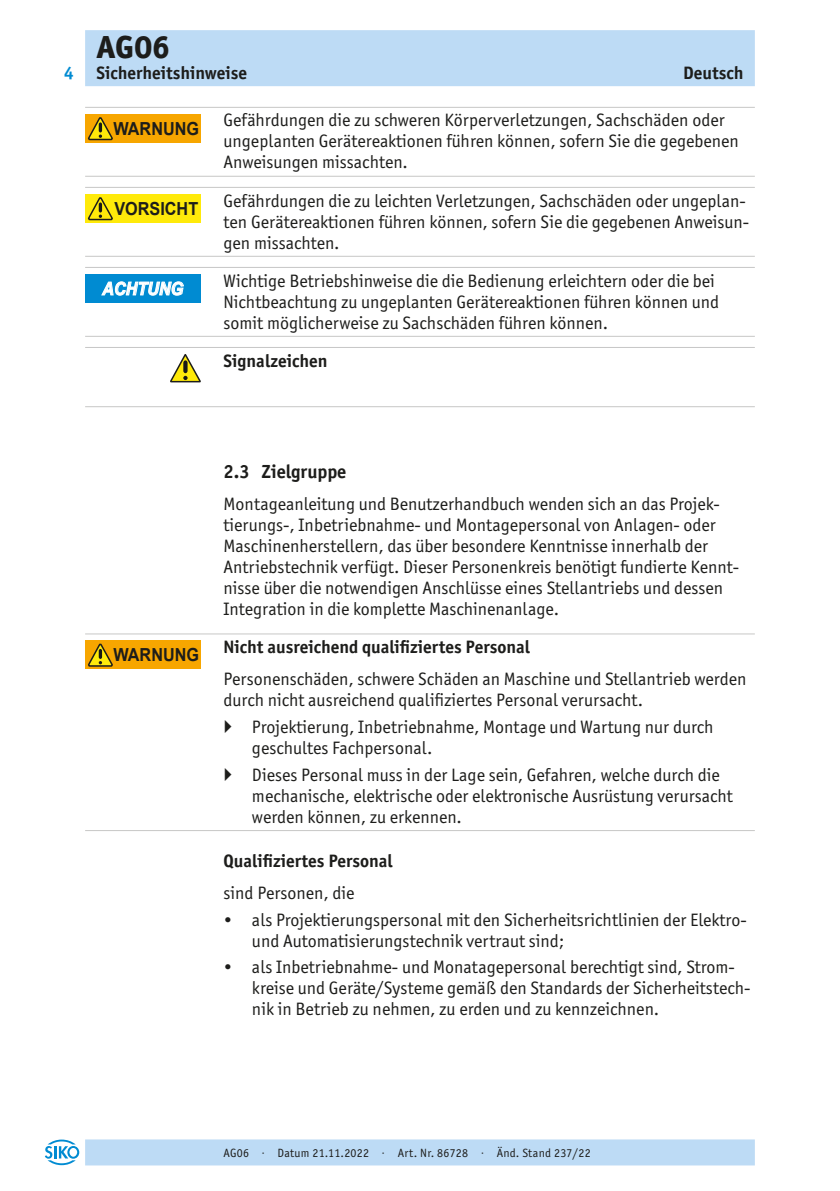
<style>
.page{position:relative;width:840px;height:1191px;background:#fff}
.page>*{position:absolute;margin:0;border:0;box-sizing:border-box;transform-origin:0 0}
.t1{font:800 32px "Officina Sans ITC Pro";color:#1d1d1b}
.t2{font:700 19px "Officina Sans ITC Pro";color:#1d1d1b}
._03__Fliesstext{font:18px/21px "Officina Sans ITC Pro";color:#1d1d1b}
._03__Fliesstext_Lini{font:18px/21px "Officina Sans ITC Pro";color:#1d1d1b}
._02__Ueberschrift_Li{font:700 18px "Officina Sans ITC Pro";color:#1d1d1b}
._02__Ueberschrift{font:700 18px "Officina Sans ITC Pro";color:#1d1d1b}
.t3{font:700 18px "Arial";color:#1d1d1b;scale:.9 1}
.t4{font:italic 700 18px "Arial";color:#fff;scale:.9 1}
.t5{font:700 18px "Officina Sans ITC Pro";color:#008bd2}
.t6{font:12px "Officina Sans ITC Pro";letter-spacing:.02em;color:#1d1d1b}
</style>
<div class="page">
<div style="left:85px;top:30px;width:669px;height:56px;background:#bddbf5"></div>
<div style="left:85px;top:1139px;width:669px;height:26px;background:#bddbf5"></div>
<svg style="left:45px;top:1139px;width:34px;height:26px"></svg>
<hr style="left:85px;top:107px;width:669px;height:1px;background:#c7c7c6">
<hr style="left:85px;top:176px;width:669px;height:1px;background:#c7c7c6">
<hr style="left:85px;top:187px;width:669px;height:1px;background:#c7c7c6">
<hr style="left:85px;top:256px;width:669px;height:1px;background:#c7c7c6">
<hr style="left:85px;top:267px;width:669px;height:1px;background:#c7c7c6">
<hr style="left:85px;top:336px;width:669px;height:1px;background:#c7c7c6">
<hr style="left:85px;top:347px;width:669px;height:1px;background:#c7c7c6">
<hr style="left:85px;top:406px;width:669px;height:1px;background:#c7c7c6">
<hr style="left:85px;top:633px;width:669px;height:1px;background:#c7c7c6">
<hr style="left:85px;top:830px;width:669px;height:1px;background:#c7c7c6">
<div style="left:85px;top:114px;width:116px;height:28px;background:#f7a600"></div>
<svg style="left:87px;top:117px;width:26px;height:24px"></svg>
<div style="left:85px;top:194px;width:116px;height:28px;background:#ffea0a"></div>
<svg style="left:87px;top:197px;width:26px;height:24px"></svg>
<div style="left:85px;top:274px;width:116px;height:28px;background:#008bd2"></div>
<svg style="left:102px;top:282px;width:81px;height:13px"></svg>
<svg style="left:170px;top:354px;width:31px;height:28px"></svg>
<div style="left:85px;top:640px;width:116px;height:29px;background:#f7a600"></div>
<svg style="left:88px;top:643px;width:25px;height:24px"></svg>
<p class="t5" style="left:64px;top:62px;width:11px">4</p>
<h1 class="t1" style="left:96px;top:26px;width:75px">AG06</h1>
<p class="_02__Ueberschrift_Li" style="left:96px;top:62px;width:152px">Sicherheitshinweise</p>
<p class="_02__Ueberschrift_Li" style="left:682px;top:62px;width:62px">Deutsch</p>
<p class="t3" style="left:113px;top:117px;width:97px">WARNUNG</p>
<p class="t3" style="left:114px;top:197px;width:95px">VORSICHT</p>
<p class="t4" style="left:102px;top:277px;width:92px">ACHTUNG</p>
<p class="_03__Fliesstext_Lini" style="left:223px;top:110px;width:516px">Gefährdungen die zu schweren Körperverletzungen, Sachschäden oder ungeplanten Gerätereaktionen führen können, sofern Sie die gegebenen<br>Anweisungen missachten.</p>
<p class="_03__Fliesstext_Lini" style="left:223px;top:190px;width:526px">Gefährdungen die zu leichten Verletzungen, Sachschäden oder ungeplan&shy;ten Gerätereaktionen führen können, sofern Sie die gegebenen Anweisun&shy;gen missachten.</p>
<p class="_03__Fliesstext_Lini" style="left:223px;top:270px;width:497px">Wichtige Betriebshinweise die die Bedienung erleichtern oder die bei<br>Nichtbeachtung zu ungeplanten Gerätereaktionen führen können und somit möglicherweise zu Sachschäden führen können.</p>
<p class="_02__Ueberschrift_Li" style="left:223px;top:349px;width:105px">Signalzeichen</p>
<p class="t3" style="left:113px;top:643px;width:97px">WARNUNG</p>
<p class="t2" style="left:223px;top:459px;width:124px">2.3 Zielgruppe</p>
<p class="_03__Fliesstext" style="left:223px;top:493px;width:516px">Montageanleitung und Benutzerhandbuch wenden sich an das Projek&shy;tierungs-, Inbetriebnahme- und Montagepersonal von Anlagen- oder Maschinenherstellern, das über besondere Kenntnisse innerhalb der Antriebstechnik verfügt. Dieser Personenkreis benötigt fundierte Kennt&shy;nisse über die notwendigen Anschlüsse eines Stellantriebs und dessen Integration in die komplette Maschinenanlage.</p>
<p class="_02__Ueberschrift_Li" style="left:223px;top:636px;width:307px">Nicht ausreichend qualifiziertes Personal</p>
<p class="_03__Fliesstext" style="left:223px;top:669px;width:524px">Personenschäden, schwere Schäden an Maschine und Stellantrieb werden durch nicht ausreichend qualifiziertes Personal verursacht.</p>
<p class="_03__Fliesstext" style="left:252px;top:716px;width:463px">Projektierung, Inbetriebnahme, Montage und Wartung nur durch geschultes Fachpersonal.</p>
<p class="_03__Fliesstext" style="left:252px;top:764px;width:482px">Dieses Personal muss in der Lage sein, Gefahren, welche durch die mechanische, elektrische oder elektronische Ausrüstung verursacht werden können, zu erkennen.</p>
<p class="_02__Ueberschrift" style="left:223px;top:849px;width:170px">Qualifiziertes Personal</p>
<p class="_03__Fliesstext" style="left:223px;top:882px;width:132px">sind Personen, die</p>
<p class="_03__Fliesstext" style="left:252px;top:909px;width:496px;text-indent:-28px">• als Projektierungspersonal mit den Sicherheitsrichtlinien der Elektro&shy;und Automatisierungstechnik vertraut sind;</p>
<p class="_03__Fliesstext" style="left:252px;top:956px;width:500px;text-indent:-28px">• als Inbetriebnahme- und Monatagepersonal berechtigt sind, Strom&shy;kreise und Geräte/Systeme gemäß den Standards der Sicherheitstech&shy;nik in Betrieb zu nehmen, zu erden und zu kennzeichnen.</p>
<p class="t6" style="left:223px;top:1145px;width:368px">AG06 · Datum 21.11.2022 · Art. Nr. 86728 · Änd. Stand 237/22</p>
</div>
